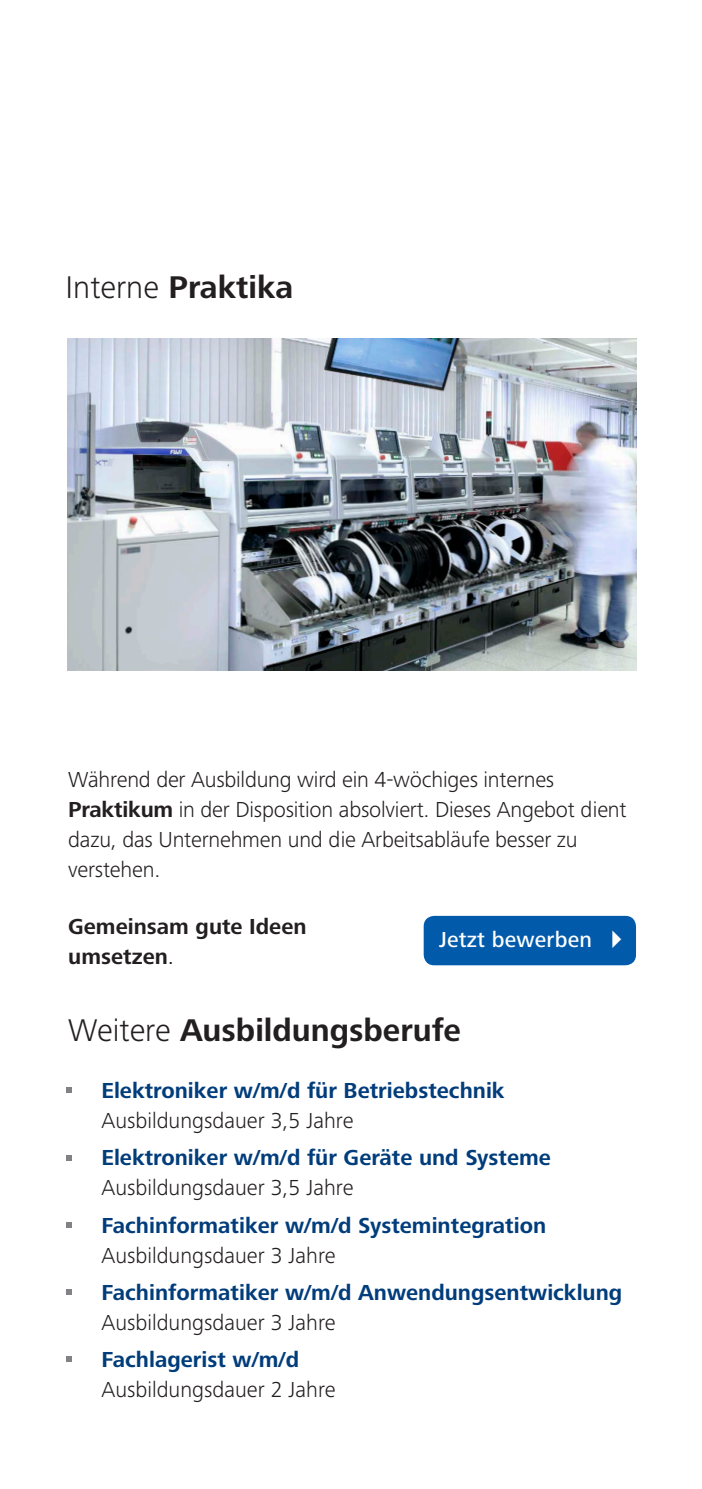
<style>
.page{position:relative;width:702px;height:1489px;background:#fff}
.page>*{position:absolute;margin:0;border:0;box-sizing:border-box;transform-origin:0 0}
.t1{font:700 32.5px "Frutiger Next Pro";color:#231f20}
.Fließtext{font:700 22.5px/30px "Frutiger Next Pro";color:#013c7b}
.Fließtext-2{font:300 22.5px/30px "Frutiger Next Pro";letter-spacing:-.01em;color:#231f20}
.t2{font:700 22.5px/30px "Frutiger Next Pro";color:#231f20}
.t3{font:500 22.5px "Frutiger Next Pro";letter-spacing:.01em;color:#fff}
.s1{font-weight:300}
.s2{font-weight:700}
.s3{font-weight:400}
.s4{font-weight:300;color:#231f20}
.s5{font-weight:700;color:#013c7b}
</style>
<div class="page">
<svg style="left:66px;top:1087px;width:6px;height:6px"></svg>
<svg style="left:66px;top:1155px;width:6px;height:5px"></svg>
<svg style="left:66px;top:1222px;width:6px;height:5px"></svg>
<svg style="left:66px;top:1289px;width:6px;height:5px"></svg>
<svg style="left:66px;top:1356px;width:6px;height:5px"></svg>
<div style="left:423px;top:915px;width:213px;height:50px;background:#015aaa;border-radius:11px"></div>
<img style="left:67px;top:338px;width:569px;height:332px">
<p class="t1" style="left:66px;top:269px;width:229px"><span class="s1">Interne</span> Praktika</p>
<p class="Fließtext-2" style="left:68px;top:764px;width:560px">Während der Ausbildung wird ein 4-wöchiges internes <span class="s2">Praktikum</span> in der Disposition absolviert. Dieses Angebot dient dazu, das Unternehmen und die Arbeitsabläufe besser zu verstehen.</p>
<p class="t2" style="left:68px;top:911px;width:240px">Gemeinsam gute Ideen umsetzen<span class="s3">.</span></p>
<p class="t3" style="left:439px;top:926px;width:154px">Jetzt bewerben</p>
<p class="t1" style="left:68px;top:1011px;width:394px"><span class="s1">Weitere</span> Ausbildungsberufe</p>
<p class="Fließtext" style="left:101px;top:1075px;width:404px">Elektroniker w/m/d für Betriebstechnik<br><span class="s4">Ausbildungsdauer 3,5 Jahre</span></p>
<p class="Fließtext" style="left:101px;top:1142px;width:451px">Elektroniker w/m/d für Geräte und Systeme<br><span class="s4">Ausbildungsdauer 3,5 Jahre</span></p>
<p class="Fließtext" style="left:101px;top:1209px;width:446px">Fachinformatiker w/m/d Systemintegration<br><span class="s4">Ausbildungsdauer 3 Jahre</span></p>
<p class="Fließtext" style="left:101px;top:1277px;width:522px">Fachinformatiker w/m/d Anwendungsentwicklung<br><span class="s4">Ausbildungsdauer 3 Jahre</span></p>
<p class="Fließtext-2" style="left:101px;top:1344px;width:235px"><span class="s5">Fachlagerist w/m/d<br></span>Ausbildungsdauer 2 Jahre</p>
</div>
